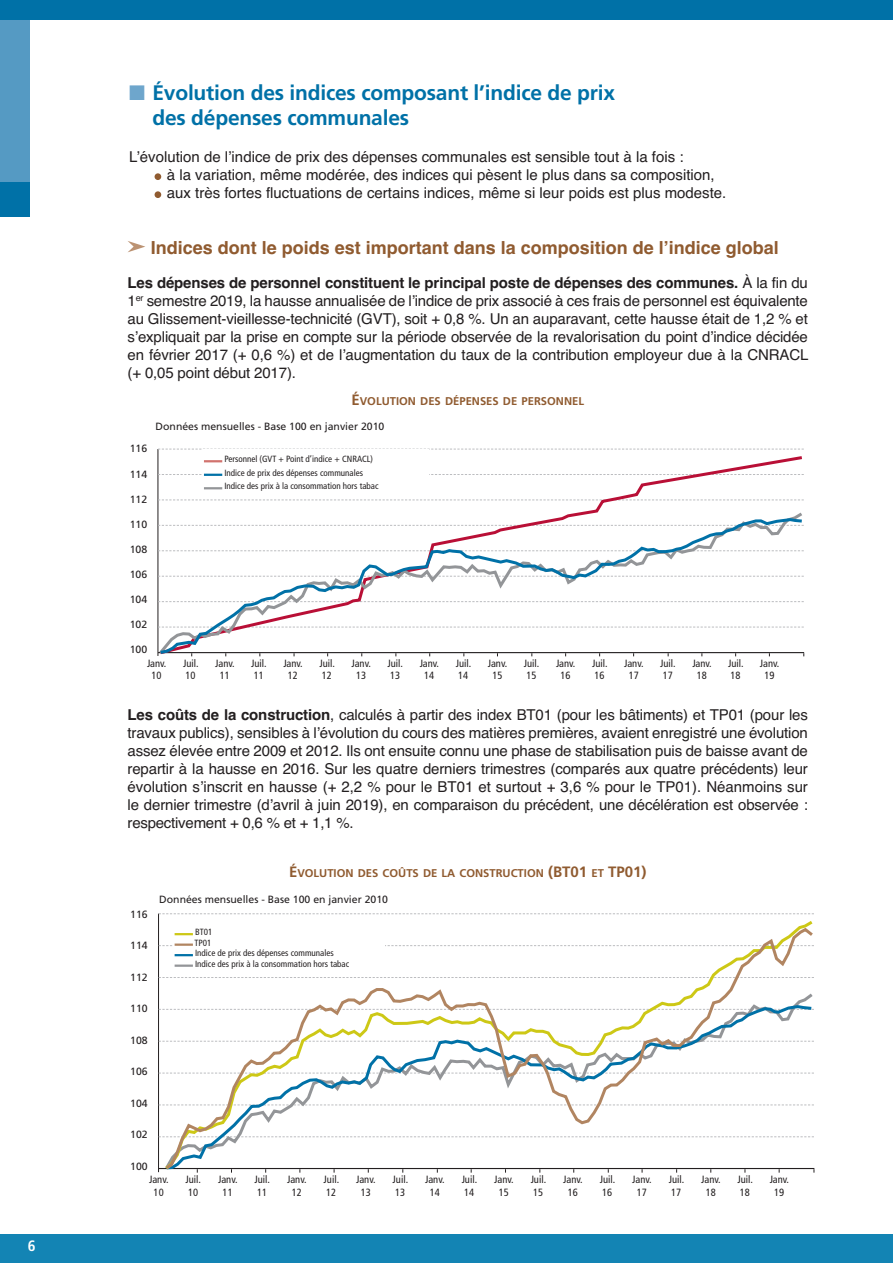
<style>
.page{position:relative;width:893px;height:1263px;background:#fff}
.page>*{position:absolute;margin:0;border:0;box-sizing:border-box;transform-origin:0 0}
.t1{font:700 21px/25px "Frutiger";letter-spacing:-.01em;color:#0071a7}
.t2{font:700 18px "Helvetica";color:#905b30}
.t3{font:15px/18px "Helvetica";color:#231f20;text-align:justify}
.t4{font:700 condensed 15px "Frutiger";color:#fff}
.t5{font:700 11.25px "Frutiger";color:#905b30}
.t6{font:condensed 10.5px/12.6px "Frutiger";color:#231f20;text-align:center}
.t7{font:10.5px "Frutiger";color:#231f20}
.t8{font:condensed 9px/10.5px "Frutiger";color:#231f20}
.s1{color:#6ea6cc}
.s2{font-weight:700}
.s3{font-size:15px}
</style>
<div class="page">
<div style="left:0;top:182px;width:30px;height:35px;background:#0071a7"></div>
<div style="left:0;top:0;width:30px;height:182px;background:#559ac3"></div>
<div style="left:0;top:0;width:893px;height:20px;background:#0071a7"></div>
<div style="left:0;top:1234px;width:893px;height:29px;background:#1384b4"></div>
<div style="left:155px;top:173px;width:6px;height:7px;background:#905b30;border-radius:50%"></div>
<div style="left:155px;top:191px;width:6px;height:7px;background:#905b30;border-radius:50%"></div>
<svg style="left:128px;top:241px;width:17px;height:11px"></svg>
<hr style="left:158px;top:449px;width:1px;height:207px;background:#231f20">
<svg style="left:158px;top:449px;width:646px;height:1px"></svg>
<div style="left:202px;top:449px;width:227px;height:49px;background:#fff"></div>
<hr style="left:159px;top:1168px;width:655px;height:1px;background:#231f20">
<hr style="left:158px;top:913px;width:1px;height:259px;background:#231f20">
<svg style="left:159px;top:913px;width:655px;height:1px"></svg>
<svg style="left:157px;top:454px;width:647px;height:56px"></svg>
<svg style="left:157px;top:517px;width:648px;height:139px"></svg>
<svg style="left:163px;top:926px;width:652px;height:246px"></svg>
<div style="left:173px;top:923px;width:212px;height:51px;background:#fff"></div>
<svg style="left:175px;top:954px;width:18px;height:2px"></svg>
<hr style="left:175px;top:964px;width:18px;height:3px;background:#939598">
<svg style="left:175px;top:933px;width:18px;height:2px"></svg>
<hr style="left:175px;top:943px;width:18px;height:3px;background:#b18561">
<p class="t4" style="left:28px;top:1240px;width:9px">6</p>
<h1 class="t1" style="left:152px;top:82px;width:464px;text-indent:-23px"><span class="s1">■</span> Évolution des indices composant l’indice de prix des dépenses communales</h1>
<p class="t3" style="left:167px;top:148px;width:561px;text-align:left;text-indent:-38px">L’évolution de l’indice de prix des dépenses communales est sensible tout à la fois :<br>à la variation, même modérée, des indices qui pèsent le plus dans sa composition, aux très fortes fluctuations de certains indices, même si leur poids est plus modeste.</p>
<p class="t2" style="left:151px;top:237px;width:630px">Indices dont le poids est important dans la composition de l’indice global</p>
<p class="t3" style="left:128px;top:274px;width:682px"><span class="s2">Les dépenses de personnel constituent le principal poste de dépenses des communes.</span> À la fin du 1<sup>er</sup> semestre 2019, la hausse annualisée de l’indice de prix associé à ces frais de personnel est équivalente au Glissement-vieillesse-technicité (GVT), soit + 0,8 %. Un an auparavant, cette hausse était de 1,2 % et s’expliquait par la prise en compte sur la période observée de la revalorisation du point d’indice décidée en février 2017 (+ 0,6 %) et de l’augmentation du taux de la contribution employeur due à la CNRACL (+ 0,05 point début 2017).</p>
<p class="t5" style="left:351px;top:396px;width:234px"><span class="s3">É</span>VOLUTION DES DÉPENSES DE PERSONNEL</p>
<p class="t7" style="left:130px;top:444px;width:19px">116</p>
<p class="t7" style="left:130px;top:470px;width:19px">114</p>
<p class="t7" style="left:130px;top:495px;width:19px">112</p>
<p class="t7" style="left:130px;top:520px;width:19px">110</p>
<p class="t7" style="left:130px;top:545px;width:19px">108</p>
<p class="t7" style="left:130px;top:570px;width:19px">106</p>
<p class="t7" style="left:130px;top:595px;width:19px">104</p>
<p class="t7" style="left:130px;top:620px;width:19px">102</p>
<p class="t7" style="left:130px;top:645px;width:19px">100</p>
<p class="t7" style="left:156px;top:422px;width:230px">Données mensuelles - Base 100 en janvier 2010</p>
<p class="t8" style="left:224px;top:453px;width:156px;line-height:13.5px">Personnel (GVT + Point d’indice + CNRACL)<br>Indice de prix des dépenses communales<br>Indice des prix à la consommation hors tabac</p>
<p class="t6" style="left:147px;top:658px;width:21px">Janv.<br>10</p>
<p class="t6" style="left:183px;top:658px;width:17px;text-align:left">Juil.<br>10</p>
<p class="t6" style="left:215px;top:658px;width:21px">Janv.<br>11</p>
<p class="t6" style="left:251px;top:658px;width:17px;text-align:left">Juil.<br>11</p>
<p class="t6" style="left:283px;top:658px;width:21px">Janv.<br>12</p>
<p class="t6" style="left:319px;top:658px;width:17px;text-align:left">Juil.<br>12</p>
<p class="t6" style="left:352px;top:658px;width:21px">Janv.<br>13</p>
<p class="t6" style="left:388px;top:658px;width:17px;text-align:left">Juil.<br>13</p>
<p class="t6" style="left:420px;top:658px;width:21px">Janv.<br>14</p>
<p class="t6" style="left:456px;top:658px;width:17px;text-align:left">Juil.<br>14</p>
<p class="t6" style="left:488px;top:658px;width:21px">Janv.<br>15</p>
<p class="t6" style="left:524px;top:658px;width:17px;text-align:left">Juil.<br>15</p>
<p class="t6" style="left:556px;top:658px;width:21px">Janv.<br>16</p>
<p class="t6" style="left:592px;top:658px;width:17px;text-align:left">Juil.<br>16</p>
<p class="t6" style="left:624px;top:658px;width:21px">Janv.<br>17</p>
<p class="t6" style="left:660px;top:658px;width:17px;text-align:left">Juil.<br>17</p>
<p class="t6" style="left:692px;top:658px;width:21px">Janv.<br>18</p>
<p class="t6" style="left:728px;top:658px;width:17px;text-align:left">Juil.<br>18</p>
<p class="t6" style="left:760px;top:658px;width:21px">Janv.<br>19</p>
<p class="t3" style="left:128px;top:706px;width:682px"><span class="s2">Les coûts de la construction</span>, calculés à partir des index BT01 (pour les bâtiments) et TP01 (pour les travaux publics), sensibles à l’évolution du cours des matières premières, avaient enregistré une évolution assez élevée entre 2009 et 2012. Ils ont ensuite connu une phase de stabilisation puis de baisse avant de repartir à la hausse en 2016. Sur les quatre derniers trimestres (comparés aux quatre précédents) leur évolution s’inscrit en hausse (+ 2,2 % pour le BT01 et surtout + 3,6 % pour le TP01). Néanmoins sur le dernier trimestre (d’avril à juin 2019), en comparaison du précédent, une décélération est observée : respectivement + 0,6 % et + 1,1 %.</p>
<p class="t7" style="left:130px;top:910px;width:19px">116</p>
<p class="t7" style="left:130px;top:941px;width:19px">114</p>
<p class="t7" style="left:130px;top:973px;width:19px">112</p>
<p class="t7" style="left:130px;top:1004px;width:19px">110</p>
<p class="t7" style="left:130px;top:1036px;width:19px">108</p>
<p class="t7" style="left:130px;top:1067px;width:19px">106</p>
<p class="t7" style="left:130px;top:1099px;width:19px">104</p>
<p class="t7" style="left:130px;top:1130px;width:19px">102</p>
<p class="t7" style="left:130px;top:1162px;width:19px">100</p>
<p class="t5" style="left:289px;top:869px;width:359px"><span class="s3">É</span>VOLUTION DES COÛTS DE LA CONSTRUCTION <span class="s3">(BT01</span> ET <span class="s3">TP01)</span></p>
<p class="t7" style="left:159px;top:895px;width:230px">Données mensuelles - Base 100 en janvier 2010</p>
<p class="t8" style="left:195px;top:928px;width:156px">BT01<br>TP01<br>Indice de prix des dépenses communales<br>Indice des prix à la consommation hors tabac</p>
<p class="t6" style="left:149px;top:1174px;width:21px">Janv.<br>10</p>
<p class="t6" style="left:186px;top:1174px;width:17px;text-align:left">Juil.<br>10</p>
<p class="t6" style="left:218px;top:1174px;width:21px">Janv.<br>11</p>
<p class="t6" style="left:255px;top:1174px;width:17px;text-align:left">Juil.<br>11</p>
<p class="t6" style="left:287px;top:1174px;width:21px">Janv.<br>12</p>
<p class="t6" style="left:324px;top:1174px;width:17px;text-align:left">Juil.<br>12</p>
<p class="t6" style="left:356px;top:1174px;width:21px">Janv.<br>13</p>
<p class="t6" style="left:393px;top:1174px;width:17px;text-align:left">Juil.<br>13</p>
<p class="t6" style="left:425px;top:1174px;width:21px">Janv.<br>14</p>
<p class="t6" style="left:462px;top:1174px;width:17px;text-align:left">Juil.<br>14</p>
<p class="t6" style="left:494px;top:1174px;width:21px">Janv.<br>15</p>
<p class="t6" style="left:531px;top:1174px;width:17px;text-align:left">Juil.<br>15</p>
<p class="t6" style="left:563px;top:1174px;width:21px">Janv.<br>16</p>
<p class="t6" style="left:600px;top:1174px;width:17px;text-align:left">Juil.<br>16</p>
<p class="t6" style="left:632px;top:1174px;width:21px">Janv.<br>17</p>
<p class="t6" style="left:669px;top:1174px;width:17px;text-align:left">Juil.<br>17</p>
<p class="t6" style="left:701px;top:1174px;width:21px">Janv.<br>18</p>
<p class="t6" style="left:737px;top:1174px;width:17px;text-align:left">Juil.<br>18</p>
<p class="t6" style="left:770px;top:1174px;width:21px">Janv.<br>19</p>
</div>
